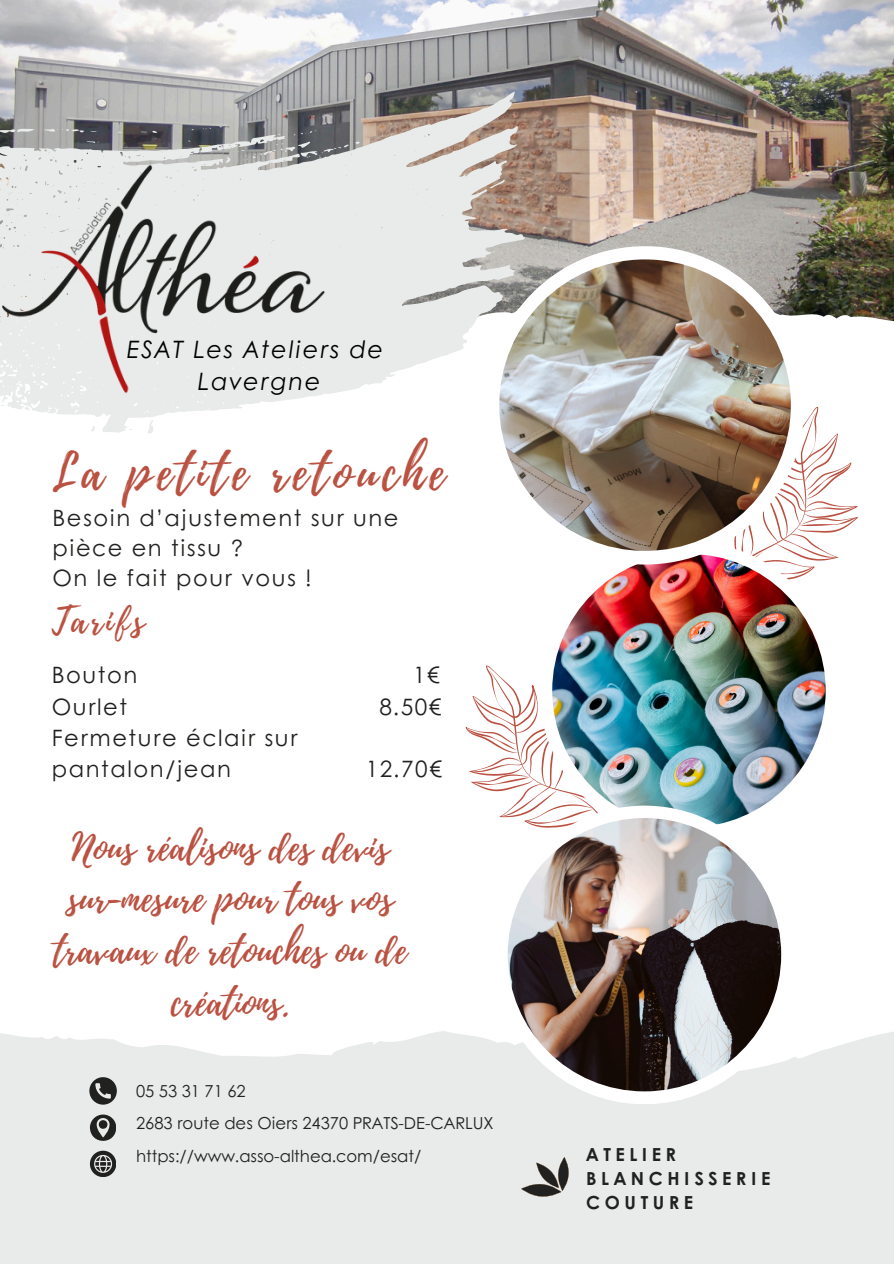
<style>
.page{position:relative;width:894px;height:1264px;background:#fff}
.page>*{position:absolute;margin:0;border:0;box-sizing:border-box;transform-origin:0 0}
.t1{font:49.5px "Playlist Script";letter-spacing:.1em;color:#ba5141}
.t2{font:37.5px/51.8px "Playlist Script";color:#ba5141;text-align:center}
.t3{font:36px "Playlist Script";letter-spacing:.1em;color:#ba5141}
.t4{font:italic 24px/32.7px "Century Gothic";letter-spacing:.07em;color:#000;text-align:center}
.t5{font:22.5px/30.3px "Century Gothic";letter-spacing:.07em;color:#212120}
.t6{font:700 18px/23.7px "Century Gothic";letter-spacing:.255em;color:#212120}
.t7{font:16.5px "Century Gothic";color:#212120}
</style>
<div class="page">
<div style="left:0;top:1029px;width:893px;height:234px;background:#e8ebea"></div>
<svg style="left:89px;top:1077px;width:27px;height:27px"></svg>
<svg style="left:90px;top:1114px;width:26px;height:27px"></svg>
<svg style="left:90px;top:1150px;width:26px;height:26px"></svg>
<img style="left:0;top:0;width:893px;height:321px">
<svg style="left:0;top:92px;width:524px;height:341px"></svg>
<svg style="left:734px;top:406px;width:125px;height:174px"></svg>
<svg style="left:465px;top:665px;width:132px;height:163px"></svg>
<div style="left:539px;top:541px;width:299px;height:299px;background:#fff;border-radius:50%"></div>
<img style="left:552px;top:554px;width:273px;height:273px;border-radius:50%">
<div style="left:495px;top:805px;width:298px;height:299px;background:#fff;border-radius:50%"></div>
<img style="left:507px;top:818px;width:274px;height:273px;border-radius:50%">
<div style="left:485px;top:246px;width:319px;height:318px;background:#fff;border-radius:50%"></div>
<img style="left:499px;top:259px;width:291px;height:292px;border-radius:50%">
<svg style="left:521px;top:1157px;width:48px;height:40px"></svg>
<img style="left:0;top:151px;width:358px;height:256px">
<h2 class="t4" style="left:126px;top:331px;width:258px">ESAT Les Ateliers de<br>Lavergne</h2>
<h2 class="t1" style="left:52px;top:438px;width:394px">La petite retouche</h2>
<h3 class="t5" style="left:52px;top:501px;width:347px">Besoin d’ajustement sur une pièce en tissu ?<br>On le fait pour vous !</h3>
<p class="t3" style="left:52px;top:595px;width:94px">Tarifs</p>
<p class="t5" style="left:52px;top:659px;width:87px">Bouton</p>
<p class="t5" style="left:413px;top:659px;width:28px">1€</p>
<p class="t5" style="left:52px;top:690px;width:77px">Ourlet</p>
<p class="t5" style="left:379px;top:690px;width:63px">8.50€</p>
<p class="t5" style="left:52px;top:721px;width:247px;line-height:31.3px">Fermeture éclair sur pantalon/jean</p>
<p class="t5" style="left:365px;top:752px;width:78px">12.70€</p>
<p class="t2" style="left:54px;top:822px;width:354px">Nous réalisons des devis sur-mesure pour tous vos travaux de retouches ou de créations.</p>
<p class="t7" style="left:136px;top:1078px;width:111px">05 53 31 71 62</p>
<h1 class="t7" style="left:136px;top:1110px;width:359px">2683 route des Oiers 24370 PRATS-DE-CARLUX</h1>
<h3 class="t7" style="left:136px;top:1143px;width:286px">https://www.asso-althea.com/esat/</h3>
<p class="t6" style="left:586px;top:1141px;width:186px">ATELIER<br>BLANCHISSERIE<br>COUTURE</p>
</div>
